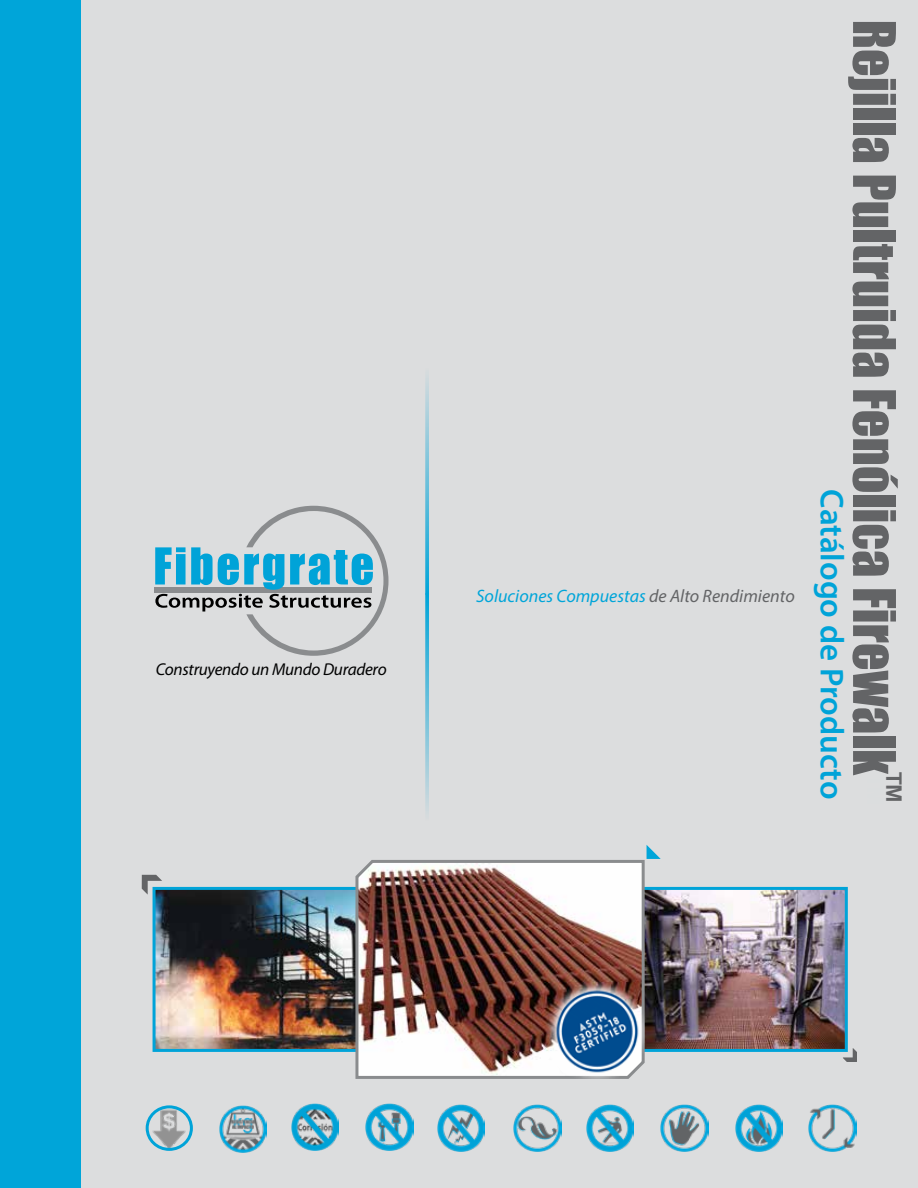
<style>
.page{position:relative;width:918px;height:1188px;background:#fff}
.page>*{position:absolute;margin:0;border:0;box-sizing:border-box;transform-origin:0 0}
.t1{font:54.3px "Impact";color:#636466}
.t2{font:37.95px "Impact";color:#636466}
.t3{font:600 33px "Myriad Pro";color:#00a3d8}
.t4{font:italic 18px "Myriad Pro";color:#00a5d9}
.t5{font:italic 17.25px "Myriad Pro";letter-spacing:-.015em;color:#010101}
.s1{color:#636466}
.s2{font-size:37.95px;color:#dbddde}
</style>
<div class="page">
<div style="left:68px;top:0;width:850px;height:1188px;background:#dcddde"></div>
<div style="left:0;top:0;width:81px;height:1188px;background:#00a5d9"></div>
<svg style="left:425px;top:377px;width:4px;height:216px"></svg>
<svg style="left:425px;top:593px;width:4px;height:219px"></svg>
<img style="left:661px;top:1104px;width:47px;height:47px">
<img style="left:514px;top:1104px;width:47px;height:48px">
<img style="left:735px;top:1104px;width:48px;height:48px">
<img style="left:587px;top:1104px;width:47px;height:48px">
<img style="left:437px;top:1104px;width:48px;height:47px">
<img style="left:809px;top:1104px;width:47px;height:48px">
<svg style="left:142px;top:875px;width:20px;height:21px"></svg>
<img style="left:366px;top:1104px;width:47px;height:47px">
<img style="left:646px;top:891px;width:198px;height:157px">
<div style="left:628px;top:887px;width:220px;height:165px;border:3px solid #00a3d8"></div>
<img style="left:157px;top:891px;width:196px;height:157px">
<div style="left:153px;top:887px;width:219px;height:165px;border:3px solid #00a3d8"></div>
<img style="left:353px;top:860px;width:293px;height:219px">
<svg style="left:840px;top:1048px;width:17px;height:14px"></svg>
<svg style="left:647px;top:845px;width:14px;height:14px"></svg>
<img style="left:540px;top:974px;width:105px;height:105px">
<img style="left:291px;top:1104px;width:48px;height:47px">
<img style="left:219px;top:1105px;width:47px;height:48px">
<img style="left:146px;top:1105px;width:47px;height:46px">
<svg style="left:155px;top:506px;width:234px;height:150px"></svg>
<div style="left:146px;top:1105px;width:47px;height:46px;border:3px solid #00a3d8;border-radius:50%"></div>
<p class="t5" style="left:156px;top:658px;width:232px">Construyendo un Mundo Duradero</p>
<p class="t4" style="left:476px;top:585px;width:320px">Soluciones Compuestas <span class="s1">de Alto Rendimiento</span></p>
<h1 class="t1" style="left:916px;top:20px;width:787px;rotate:90deg">Rejilla Pultruida Fenólica Firewalk<span class="s2">™</span></h1>
<h3 class="t3" style="left:853px;top:489px;width:311px;rotate:90deg">Catálogo de Producto</h3>
<h2 class="t2" style="left:916px;top:772px;width:31px;rotate:90deg">™</h2>
</div>
